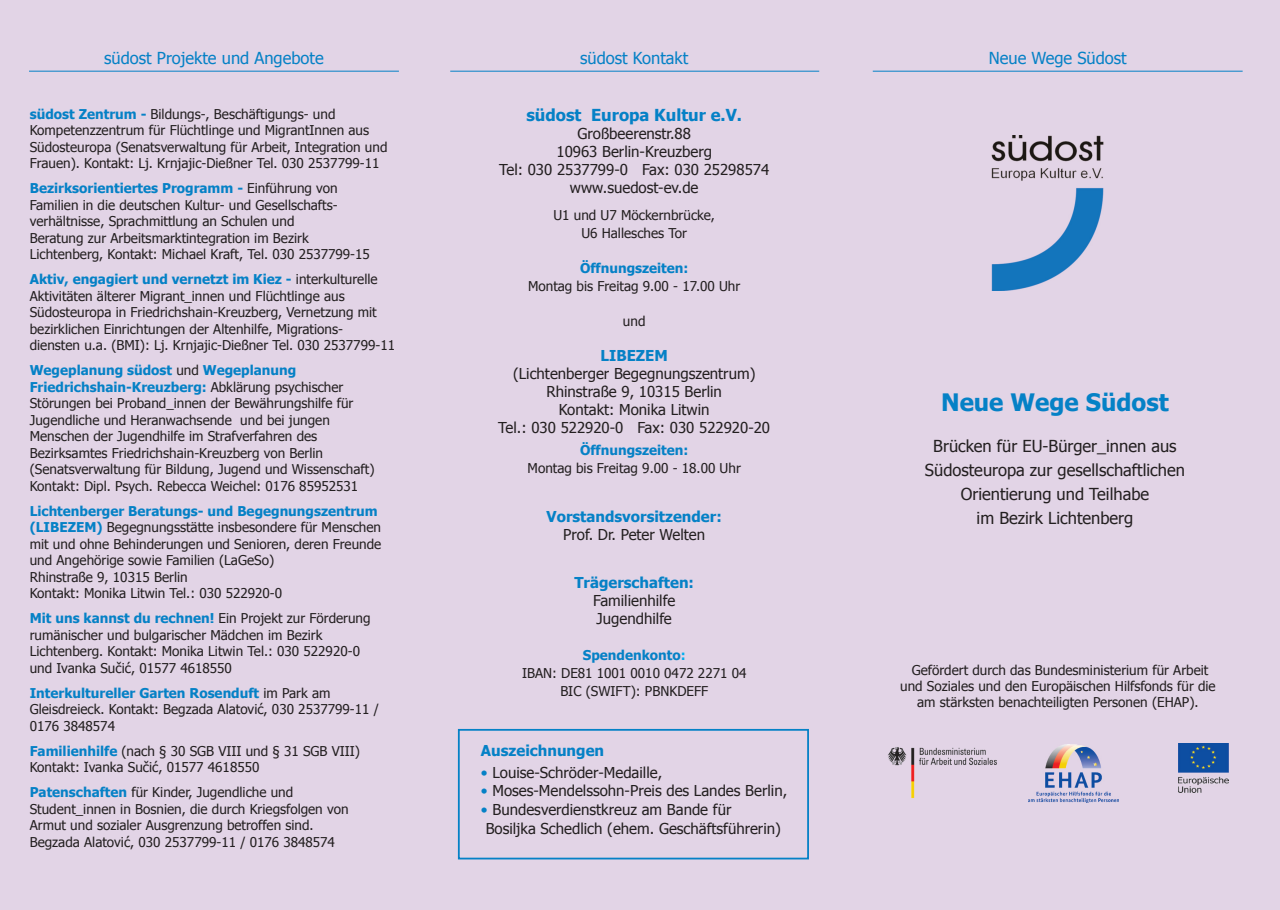
<style>
.page{position:relative;width:1280px;height:910px;background:#e2d4e6}
.page>*{position:absolute;margin:0;border:0;box-sizing:border-box;transform-origin:0 0}
.t1{font:700 24px "Tahoma";color:#0581c6}
.t2{font:16.5px/24px "Tahoma";color:#231f20;text-align:center}
.t3{font:16.5px "Tahoma";color:#0581c6}
.t4{font:700 16.5px "Tahoma";color:#0581c6}
.t5{font:15px/18px "Tahoma";color:#231f20;text-align:center}
.t6{font:700 15px/18px "Tahoma";color:#0581c6;text-align:center}
.t7{font:13.5px/16.5px "Tahoma";color:#231f20}
.s1{font-weight:700;color:#0581c6}
.s2{font-weight:400;color:#231f20}
.s3{font-weight:700;color:#00aeef}
.s4{color:#0581c6}
</style>
<div class="page">
<hr style="left:450px;top:71px;width:369px;height:1px;background:#0581c6">
<hr style="left:873px;top:71px;width:369px;height:1px;background:#0581c6">
<hr style="left:29px;top:71px;width:370px;height:1px;background:#0581c6">
<div style="left:458px;top:729px;width:351px;height:130px;border:2px solid #0581c6"></div>
<img style="left:991px;top:135px;width:113px;height:156px">
<img style="left:1028px;top:745px;width:90px;height:58px">
<img style="left:1178px;top:743px;width:50px;height:50px">
<img style="left:888px;top:747px;width:109px;height:52px">
<p class="t3" style="left:104px;top:47px;width:221px">südost Projekte und Angebote</p>
<p class="t3" style="left:580px;top:47px;width:109px">südost Kontakt</p>
<p class="t3" style="left:989px;top:47px;width:140px">Neue Wege Südost</p>
<p class="t7" style="left:30px;top:105px;width:359px"><span class="s1">südost Zentrum -</span> Bildungs-, Beschäftigungs- und Kompetenzzentrum für Flüchtlinge und MigrantInnen aus Südosteuropa (Senatsverwaltung für Arbeit, Integration und Frauen). Kontakt: Lj. Krnjajic-Dießner Tel. 030 2537799-11</p>
<p class="t7" style="left:30px;top:180px;width:342px"><span class="s1">Bezirksorientiertes Programm -</span> Einführung von Familien in die deutschen Kultur- und Gesellschafts&shy;verhältnisse, Sprachmittlung an Schulen und<br>Beratung zur Arbeitsmarktintegration im Bezirk Lichtenberg, Kontakt: Michael Kraft, Tel. 030 2537799-15</p>
<p class="t7" style="left:30px;top:271px;width:367px"><span class="s1">Aktiv, engagiert und vernetzt im Kiez -</span> interkulturelle Aktivitäten älterer Migrant_innen und Flüchtlinge aus Südosteuropa in Friedrichshain-Kreuzberg, Vernetzung mit bezirklichen Einrichtungen der Altenhilfe, Migrations&shy;diensten u.a. (BMI): Lj. Krnjajic-Dießner Tel. 030 2537799-11</p>
<p class="t7" style="left:30px;top:362px;width:346px"><span class="s1">Wegeplanung südost</span> und <span class="s1">Wegeplanung Friedrichshain-Kreuzberg:</span> Abklärung psychischer Störungen bei Proband_innen der Bewährungshilfe für Jugendliche und Heranwachsende und bei jungen Menschen der Jugendhilfe im Strafverfahren des Bezirksamtes Friedrichshain-Kreuzberg von Berlin (Senatsverwaltung für Bildung, Jugend und Wissenschaft)<br>Kontakt: Dipl. Psych. Rebecca Weichel: 0176 85952531</p>
<p class="t7" style="left:30px;top:502px;width:353px"><span class="s1">Lichtenberger Beratungs- und Begegnungszentrum (LIBEZEM)</span> Begegnungsstätte insbesondere für Menschen mit und ohne Behinderungen und Senioren, deren Freunde und Angehörige sowie Familien (LaGeSo)<br>Rhinstraße 9, 10315 Berlin<br>Kontakt: Monika Litwin Tel.: 030 522920-0</p>
<p class="t7" style="left:30px;top:610px;width:342px"><span class="s1">Mit uns kannst du rechnen!</span> Ein Projekt zur Förderung rumänischer und bulgarischer Mädchen im Bezirk Lichtenberg. Kontakt: Monika Litwin Tel.: 030 522920-0 und Ivanka Sučić, 01577 4618550</p>
<p class="t7" style="left:30px;top:684px;width:351px"><span class="s1">Interkultureller Garten Rosenduft</span> im Park am<br>Gleisdreieck. Kontakt: Begzada Alatović, 030 2537799-11 /<br>0176 3848574</p>
<p class="t7" style="left:30px;top:742px;width:332px"><span class="s1">Familienhilfe</span> (nach § 30 SGB VIII und § 31 SGB VIII)<br>Kontakt: Ivanka Sučić, 01577 4618550</p>
<p class="t7" style="left:30px;top:784px;width:320px"><span class="s1">Patenschaften</span> für Kinder, Jugendliche und Student_innen in Bosnien, die durch Kriegsfolgen von Armut und sozialer Ausgrenzung betroffen sind.<br>Begzada Alatović, 030 2537799-11 / 0176 3848574</p>
<p class="t4" style="left:526px;top:105px;width:217px">südost Europa Kultur e.V.</p>
<p class="t5" style="left:499px;top:124px;width:272px">Großbeerenstr.88<br>10963 Berlin-Kreuzberg<br>Tel: 030 2537799-0 Fax: 030 25298574 www.suedost-ev.de</p>
<p class="t7" style="left:553px;top:205px;width:163px;line-height:18px;text-align:center">U1 und U7 Möckernbrücke,<br>U6 Hallesches Tor</p>
<p class="t7" style="left:528px;top:258px;width:214px;line-height:18px;text-align:center"><span class="s1">Öffnungszeiten:<br></span>Montag bis Freitag 9.00 - 17.00 Uhr</p>
<p class="t7" style="left:623px;top:312px;width:24px">und</p>
<p class="t5" style="left:498px;top:346px;width:273px"><span class="s1">LIBEZEM<br></span>(Lichtenberger Begegnungszentrum)<br>Rhinstraße 9, 10315 Berlin<br>Kontakt: Monika Litwin<br>Tel.: 030 522920-0 Fax: 030 522920-20</p>
<p class="t7" style="left:528px;top:440px;width:215px;line-height:18px;text-align:center"><span class="s1">Öffnungszeiten:<br></span>Montag bis Freitag 9.00 - 18.00 Uhr</p>
<p class="t6" style="left:547px;top:507px;width:177px">Vorstandsvorsitzender:<br><span class="s2">Prof. Dr. Peter Welten</span></p>
<p class="t5" style="left:574px;top:573px;width:121px"><span class="s1">Trägerschaften:<br></span>Familienhilfe<br>Jugendhilfe</p>
<p class="t7" style="left:522px;top:646px;width:226px;line-height:18px;text-align:center"><span class="s1">Spendenkonto</span><span class="s3">:<br></span>IBAN: DE81 1001 0010 0472 2271 04<br>BIC (SWIFT): PBNKDEFF</p>
<p class="t6" style="left:481px;top:741px;width:125px">Auszeichnungen</p>
<p class="t5" style="left:481px;top:763px;width:183px"><span class="s4">•</span> Louise-Schröder-Medaille,</p>
<p class="t5" style="left:481px;top:781px;width:308px"><span class="s4">•</span> Moses-Mendelssohn-Preis des Landes Berlin,</p>
<p class="t5" style="left:486px;top:800px;width:297px;line-height:18.8px;text-align:left;text-indent:-5px"><span class="s4">•</span> Bundesverdienstkreuz am Bande für<br>Bosiljka Schedlich (ehem. Geschäftsführerin)</p>
<p class="t1" style="left:941px;top:387px;width:229px">Neue Wege Südost</p>
<p class="t2" style="left:925px;top:433px;width:261px">Brücken für EU-Bürger_innen aus<br>Südosteuropa zur gesellschaftlichen<br>Orientierung und Teilhabe<br>im Bezirk Lichtenberg</p>
<p class="t7" style="left:900px;top:661px;width:317px;text-align:center">Gefördert durch das Bundesministerium für Arbeit und Soziales und den Europäischen Hilfsfonds für die am stärksten benachteiligten Personen (EHAP).</p>
</div>
